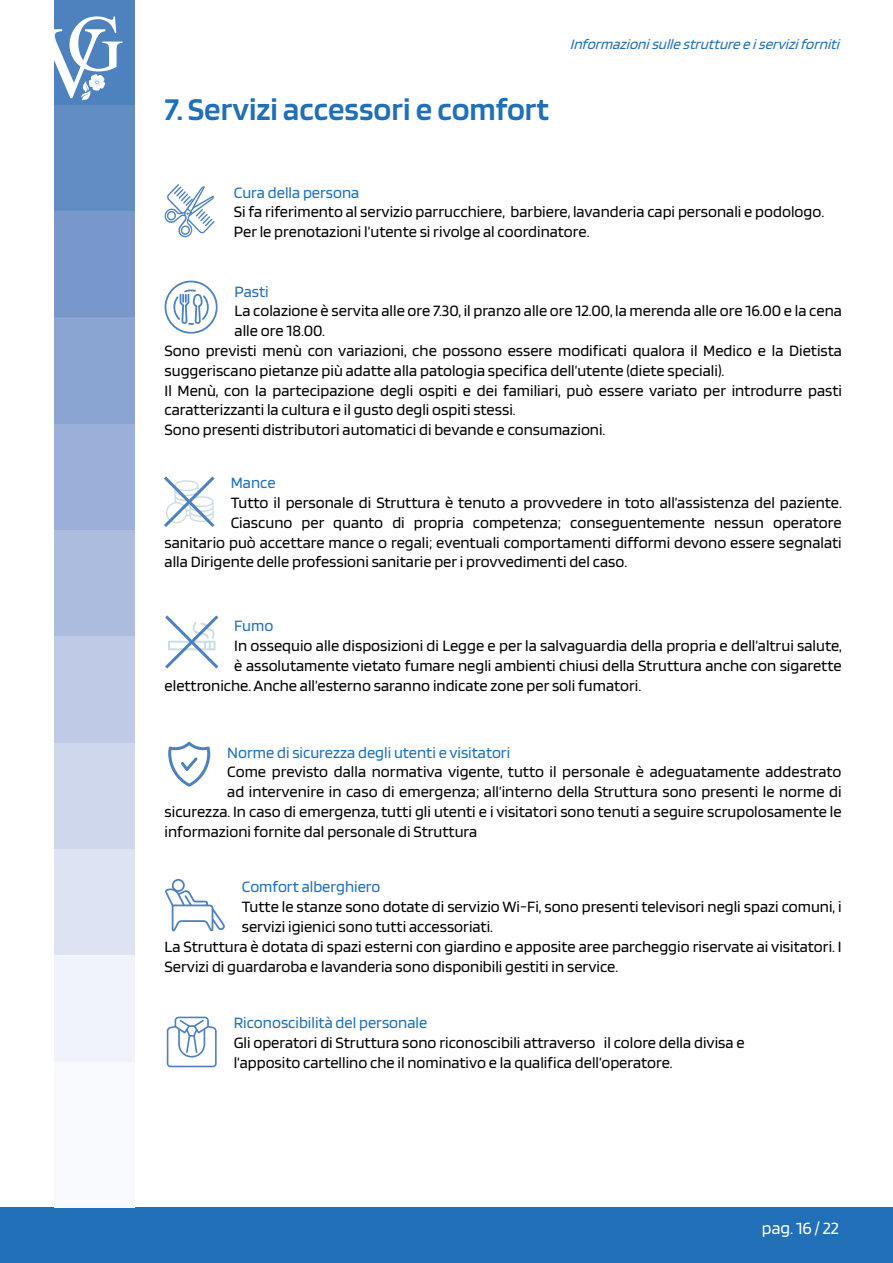
<style>
.page{position:relative;width:893px;height:1263px;background:#fff}
.page>*{position:absolute;margin:0;border:0;box-sizing:border-box;transform-origin:0 0}
.t1{font:600 33px "Blinker";color:#206fb7}
.t2{font:18px "Blinker";color:#fff}
.t3{font:16.5px/19.8px "Blinker";color:#000}
.t4{font:16.5px "Blinker";color:#206fb7}
.t5{font:italic 15px "Blinker";color:#206fb7}
</style>
<div class="page">
<div style="left:0;top:1208px;width:893px;height:55px;background:#206fb7"></div>
<div style="left:54px;top:105px;width:81px;height:106px;background:#628cc4"></div>
<div style="left:54px;top:0;width:81px;height:105px;background:#4d82be"></div>
<svg style="left:54px;top:211px;width:81px;height:744px;background:#acbddf"></svg>
<div style="left:54px;top:955px;width:81px;height:107px;background:#f0f3fb"></div>
<svg style="left:54px;top:16px;width:68px;height:85px"></svg>
<svg style="left:165px;top:281px;width:53px;height:53px"></svg>
<svg style="left:164px;top:184px;width:51px;height:54px"></svg>
<svg style="left:164px;top:476px;width:51px;height:51px"></svg>
<svg style="left:165px;top:615px;width:54px;height:54px"></svg>
<svg style="left:165px;top:879px;width:60px;height:53px"></svg>
<svg style="left:168px;top:741px;width:42px;height:46px"></svg>
<svg style="left:167px;top:1016px;width:50px;height:51px"></svg>
<h1 class="t1" style="left:165px;top:92px;width:386px">7. Servizi accessori e comfort</h1>
<p class="t5" style="left:570px;top:37px;width:275px">Informazionisullestruttureeiserviziforniti</p>
<p class="t4" style="left:234px;top:184px;width:127px">Cura della persona</p>
<p class="t3" style="left:234px;top:202px;width:592px">Si fa riferimento al servizio parrucchiere, barbiere, lavanderia capi personali e podologo.<br>Per le prenotazioni l’utente si rivolge al coordinatore.</p>
<p class="t4" style="left:235px;top:283px;width:36px">Pasti</p>
<p class="t3" style="left:235px;top:301px;width:609px">La colazione è servita alle ore 7.30, il pranzo alle ore 12.00, la merenda alle ore 16.00 e la cena</p>
<p class="t3" style="left:235px;top:321px;width:92px">alle ore 18.00.</p>
<p class="t3" style="left:165px;top:341px;width:679px">Sono previsti menù con variazioni, che possono essere modificati qualora il Medico e la Dietista</p>
<p class="t3" style="left:165px;top:361px;width:561px">suggeriscano pietanze più adatte alla patologia specifica dell’utente (diete speciali).</p>
<p class="t3" style="left:165px;top:380px;width:679px">Il Menù, con la partecipazione degli ospiti e dei familiari, può essere variato per introdurre pasti</p>
<p class="t3" style="left:165px;top:400px;width:353px">caratterizzanti la cultura e il gusto degli ospiti stessi.</p>
<p class="t3" style="left:165px;top:420px;width:442px">Sono presenti distributori automatici di bevande e consumazioni.</p>
<p class="t4" style="left:231px;top:474px;width:46px">Mance</p>
<p class="t3" style="left:231px;top:493px;width:613px">Tutto il personale di Struttura è tenuto a provvedere in toto all’assistenza del paziente.</p>
<p class="t3" style="left:231px;top:513px;width:612px">Ciascuno per quanto di propria competenza; conseguentemente nessun operatore</p>
<p class="t3" style="left:165px;top:532px;width:679px">sanitario può accettare mance o regali; eventuali comportamenti difformi devono essere segnalati</p>
<p class="t3" style="left:165px;top:552px;width:464px">alla Dirigente delle professioni sanitarie per i provvedimenti del caso.</p>
<p class="t4" style="left:234px;top:617px;width:41px">Fumo</p>
<p class="t3" style="left:234px;top:636px;width:609px">In ossequio alle disposizioni di Legge e per la salvaguardia della propria e dell’altrui salute,</p>
<p class="t3" style="left:234px;top:656px;width:609px">è assolutamente vietato fumare negli ambienti chiusi della Struttura anche con sigarette</p>
<p class="t3" style="left:165px;top:676px;width:478px">elettroniche. Anche all’esterno saranno indicate zone per soli fumatori.</p>
<p class="t4" style="left:227px;top:744px;width:285px">Norme di sicurezza degli utenti e visitatori</p>
<p class="t3" style="left:227px;top:762px;width:616px">Come previsto dalla normativa vigente, tutto il personale è adeguatamente addestrato</p>
<p class="t3" style="left:227px;top:782px;width:616px">ad intervenire in caso di emergenza; all’interno della Struttura sono presenti le norme di</p>
<p class="t3" style="left:165px;top:802px;width:679px">sicurezza. In caso di emergenza, tutti gli utenti e i visitatori sono tenuti a seguire scrupolosamente le</p>
<p class="t3" style="left:165px;top:822px;width:314px">informazioni fornite dal personale di Struttura</p>
<p class="t4" style="left:242px;top:879px;width:140px">Comfort alberghiero</p>
<p class="t3" style="left:242px;top:897px;width:601px">Tutte le stanze sono dotate di servizio Wi-Fi, sono presenti televisori negli spazi comuni, i</p>
<p class="t3" style="left:242px;top:917px;width:253px">servizi igienici sono tutti accessoriati.</p>
<p class="t3" style="left:165px;top:937px;width:679px">La Struttura è dotata di spazi esterni con giardino e apposite aree parcheggio riservate ai visitatori. I</p>
<p class="t3" style="left:165px;top:957px;width:455px">Servizi di guardaroba e lavanderia sono disponibili gestiti in service.</p>
<p class="t4" style="left:234px;top:1015px;width:195px">Riconoscibilità del personale</p>
<p class="t3" style="left:234px;top:1033px;width:512px">Gli operatori di Struttura sono riconoscibili attraverso il colore della divisa e l’apposito cartellino che il nominativo e la qualifica dell’operatore.</p>
<p class="t2" style="left:762px;top:1218px;width:79px">pag. 16 / 22</p>
</div>
